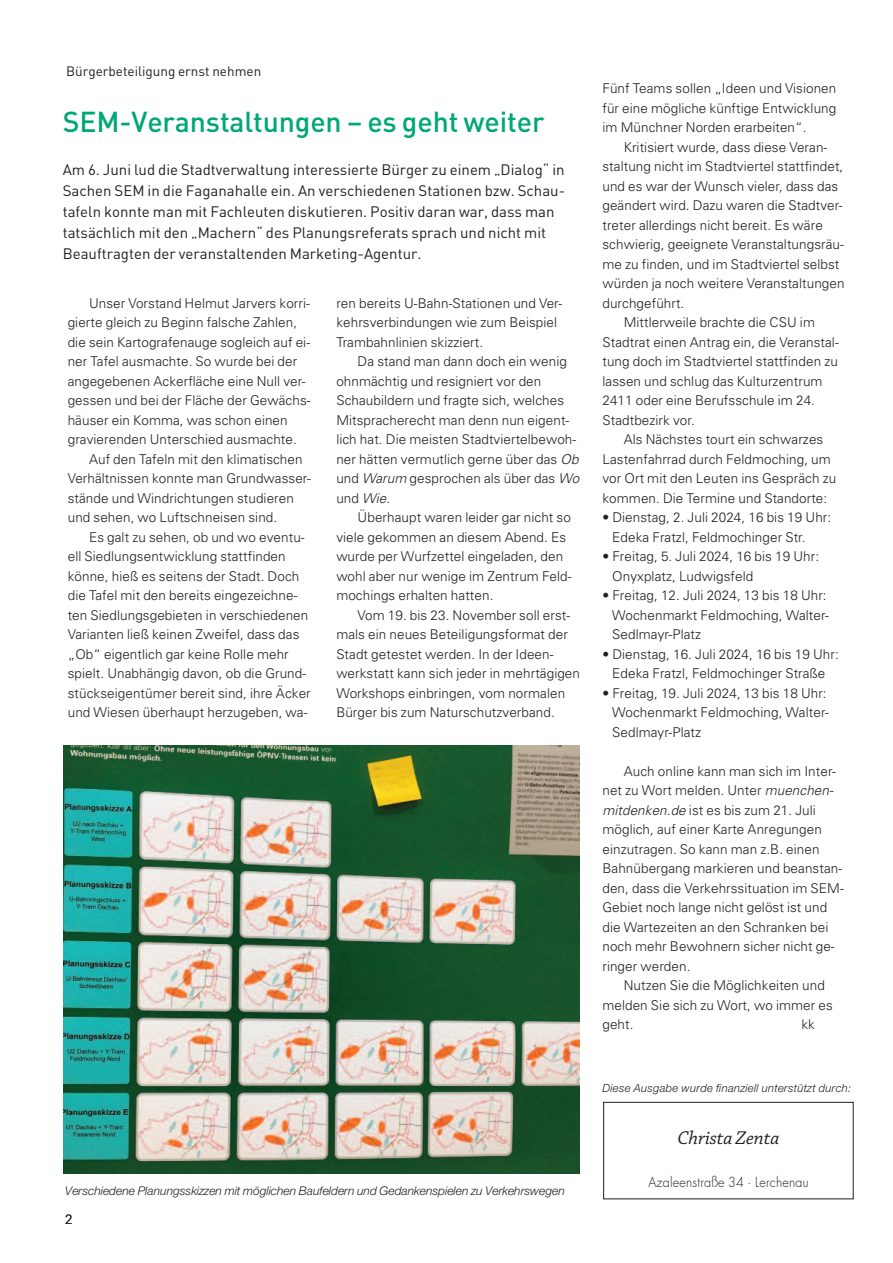
<style>
.page{position:relative;width:893px;height:1263px;background:#fff}
.page>*{position:absolute;margin:0;border:0;box-sizing:border-box;transform-origin:0 0}
.t1{font:500 28.5px "DIN Pro";letter-spacing:-.005em;color:#00a777}
.t2{font:italic 19.5px "Chaparral Pro";letter-spacing:-.005em;color:#231f20}
.t3{font:15px/21px "DIN Pro";color:#231f20}
.t4{font:300 13.5px/19.5px "Univers";letter-spacing:.005em;color:#231f20}
.t5{font:13.5px "DIN Pro";color:#231f20}
.t6{font:300 13.5px "Futura";letter-spacing:.02em;color:#231f20;scale:.93 1}
.t7{font:italic 300 12px "Helvetica Neue";color:#231f20}
.t8{font:italic 300 11.25px "Helvetica Neue";letter-spacing:.03em;color:#231f20}
.s1{font-style:italic}
</style>
<div class="page">
<div style="left:603px;top:1102px;width:250px;height:97px;border:1px solid #231f20"></div>
<img style="left:64px;top:745px;width:515px;height:428px">
<p class="t5" style="left:66px;top:66px;width:197px">Bürgerbeteiligung ernst nehmen</p>
<h1 class="t1" style="left:63px;top:111px;width:483px">SEM-Veranstaltungen – es geht weiter</h1>
<p class="t3" style="left:63px;top:160px;width:504px">Am 6. Juni lud die Stadtverwaltung interessierte Bürger zu einem „Dialog“ in Sachen SEM in die Faganahalle ein. An verschiedenen Stationen bzw. Schau&shy;tafeln konnte man mit Fachleuten diskutieren. Positiv daran war, dass man tatsächlich mit den „Machern“ des Planungsreferats sprach und nicht mit Beauftragten der veranstaltenden Marketing-Agentur.</p>
<p class="t4" style="left:336px;top:294px;width:227px">ren bereits U-Bahn-Stationen und Ver&shy;kehrsverbindungen wie zum Beispiel<br>Trambahnlinien skizziert.</p>
<p class="t4" style="left:336px;top:353px;width:244px;text-indent:21px">Da stand man dann doch ein wenig ohnmächtig und resigniert vor den Schaubildern und fragte sich, welches Mitspracherecht man denn nun eigent&shy;lich hat. Die meisten Stadtviertelbewoh&shy;ner hätten vermutlich gerne über das <span class="s1">Ob </span>und <span class="s1">Warum</span> gesprochen als über das <span class="s1">Wo </span>und <span class="s1">Wie</span>.</p>
<p class="t4" style="left:336px;top:509px;width:237px;text-indent:21px">Überhaupt waren leider gar nicht so viele gekommen an diesem Abend. Es wurde per Wurfzettel eingeladen, den wohl aber nur wenige im Zentrum Feld&shy;mochings erhalten hatten.</p>
<p class="t4" style="left:336px;top:606px;width:245px;text-indent:21px">Vom 19. bis 23. November soll erst&shy;mals ein neues Beteiligungsformat der Stadt getestet werden. In der Ideen&shy;werkstatt kann sich jeder in mehrtägigen Workshops einbringen, vom normalen Bürger bis zum Naturschutzverband.</p>
<p class="t4" style="left:68px;top:294px;width:244px;text-indent:21px">Unser Vorstand Helmut Jarvers korri&shy;gierte gleich zu Beginn falsche Zahlen, die sein Kartografenauge sogleich auf ei&shy;ner Tafel ausmachte. So wurde bei der angegebenen Ackerfläche eine Null ver&shy;gessen und bei der Fläche der Gewächs&shy;häuser ein Komma, was schon einen gravierenden Unterschied ausmachte.</p>
<p class="t4" style="left:68px;top:450px;width:245px;text-indent:21px">Auf den Tafeln mit den klimatischen Verhältnissen konnte man Grundwasser&shy;stände und Windrichtungen studieren und sehen, wo Luftschneisen sind.</p>
<p class="t4" style="left:68px;top:528px;width:244px;text-indent:21px">Es galt zu sehen, ob und wo eventu&shy;ell Siedlungsentwicklung stattfinden könne, hieß es seitens der Stadt. Doch die Tafel mit den bereits eingezeichne&shy;ten Siedlungsgebieten in verschiedenen Varianten ließ keinen Zweifel, dass das „Ob“ eigentlich gar keine Rolle mehr spielt. Unabhängig davon, ob die Grund&shy;stückseigentümer bereit sind, ihre Äcker und Wiesen überhaupt herzugeben, wa-</p>
<p class="t7" style="left:65px;top:1186px;width:501px">Verschiedene Planungsskizzen mit möglichen Baufeldern und Gedankenspielen zu Verkehrswegen</p>
<p class="t4" style="left:65px;top:1211px;width:9px">2</p>
<p class="t4" style="left:602px;top:80px;width:235px;text-align:justify">Fünf Teams sollen „Ideen und Visionen für eine mögliche künftige Entwicklung im Münchner Norden erarbeiten“.</p>
<p class="t4" style="left:624px;top:138px;width:205px">Kritisiert wurde, dass diese Veran-</p>
<p class="t4" style="left:602px;top:158px;width:242px">staltung nicht im Stadtviertel stattfindet,</p>
<p class="t4" style="left:602px;top:177px;width:237px">und es war der Wunsch vieler, dass das</p>
<p class="t4" style="left:602px;top:197px;width:242px">geändert wird. Dazu waren die Stadtver-</p>
<p class="t4" style="left:602px;top:216px;width:222px">treter allerdings nicht bereit. Es wäre</p>
<p class="t4" style="left:602px;top:236px;width:243px">schwierig, geeignete Veranstaltungsräu-</p>
<p class="t4" style="left:602px;top:255px;width:238px">me zu finden, und im Stadtviertel selbst</p>
<p class="t4" style="left:602px;top:275px;width:244px">würden ja noch weitere Veranstaltungen</p>
<p class="t4" style="left:602px;top:294px;width:83px">durchgeführt.</p>
<p class="t4" style="left:624px;top:314px;width:193px">Mittlerweile brachte die CSU im</p>
<p class="t4" style="left:602px;top:333px;width:238px">Stadtrat einen Antrag ein, die Veranstal-</p>
<p class="t4" style="left:602px;top:353px;width:237px">tung doch im Stadtviertel stattfinden zu</p>
<p class="t4" style="left:602px;top:372px;width:222px">lassen und schlug das Kulturzentrum</p>
<p class="t4" style="left:602px;top:392px;width:214px">2411 oder eine Berufsschule im 24.</p>
<p class="t4" style="left:602px;top:411px;width:94px">Stadtbezirk vor.</p>
<p class="t4" style="left:624px;top:431px;width:201px">Als Nächstes tourt ein schwarzes</p>
<p class="t4" style="left:602px;top:450px;width:230px">Lastenfahrrad durch Feldmoching, um</p>
<p class="t4" style="left:602px;top:470px;width:235px">vor Ort mit den Leuten ins Gespräch zu</p>
<p class="t4" style="left:602px;top:489px;width:226px">kommen. Die Termine und Standorte:</p>
<p class="t4" style="left:612px;top:509px;width:221px;text-indent:-10px">• Dienstag, 2. Juli 2024, 16 bis 19 Uhr:<br>Edeka Fratzl, Feldmochinger Str.</p>
<p class="t4" style="left:612px;top:548px;width:208px;text-indent:-10px">• Freitag, 5. Juli 2024, 16 bis 19 Uhr:<br>Onyxplatz, Ludwigsfeld</p>
<p class="t4" style="left:612px;top:587px;width:218px;text-indent:-10px">• Freitag, 12. Juli 2024, 13 bis 18 Uhr:<br>Wochenmarkt Feldmoching, Walter-<br>Sedlmayr-Platz</p>
<p class="t4" style="left:602px;top:645px;width:238px;text-align:center">• Dienstag, 16. Juli 2024, 16 bis 19 Uhr:<br>Edeka Fratzl, Feldmochinger Straße</p>
<p class="t4" style="left:612px;top:684px;width:218px;text-indent:-10px">• Freitag, 19. Juli 2024, 13 bis 18 Uhr:<br>Wochenmarkt Feldmoching, Walter-<br>Sedlmayr-Platz</p>
<p class="t4" style="left:602px;top:762px;width:243px;text-indent:21px">Auch online kann man sich im Inter&shy;net zu Wort melden. Unter <span class="s1">muenchen&shy;mitdenken.de</span> ist es bis zum 21. Juli möglich, auf einer Karte Anregungen einzutragen. So kann man z.B. einen Bahnübergang markieren und beanstan&shy;den, dass die Verkehrssituation im SEM-Gebiet noch lange nicht gelöst ist und die Wartezeiten an den Schranken bei noch mehr Bewohnern sicher nicht ge&shy;ringer werden.</p>
<p class="t4" style="left:602px;top:977px;width:232px;text-indent:21px">Nutzen Sie die Möglichkeiten und melden Sie sich zu Wort, wo immer es geht.</p>
<p class="t4" style="left:801px;top:1016px;width:15px">kk</p>
<p class="t8" style="left:603px;top:1084px;width:250px">Diese Ausgabe wurde finanziell unterstützt durch:</p>
<h2 class="t2" style="left:677px;top:1131px;width:103px">Christa Zenta</h2>
<p class="t6" style="left:648px;top:1175px;width:174px">Azaleenstraße 34 · Lerchenau</p>
</div>
